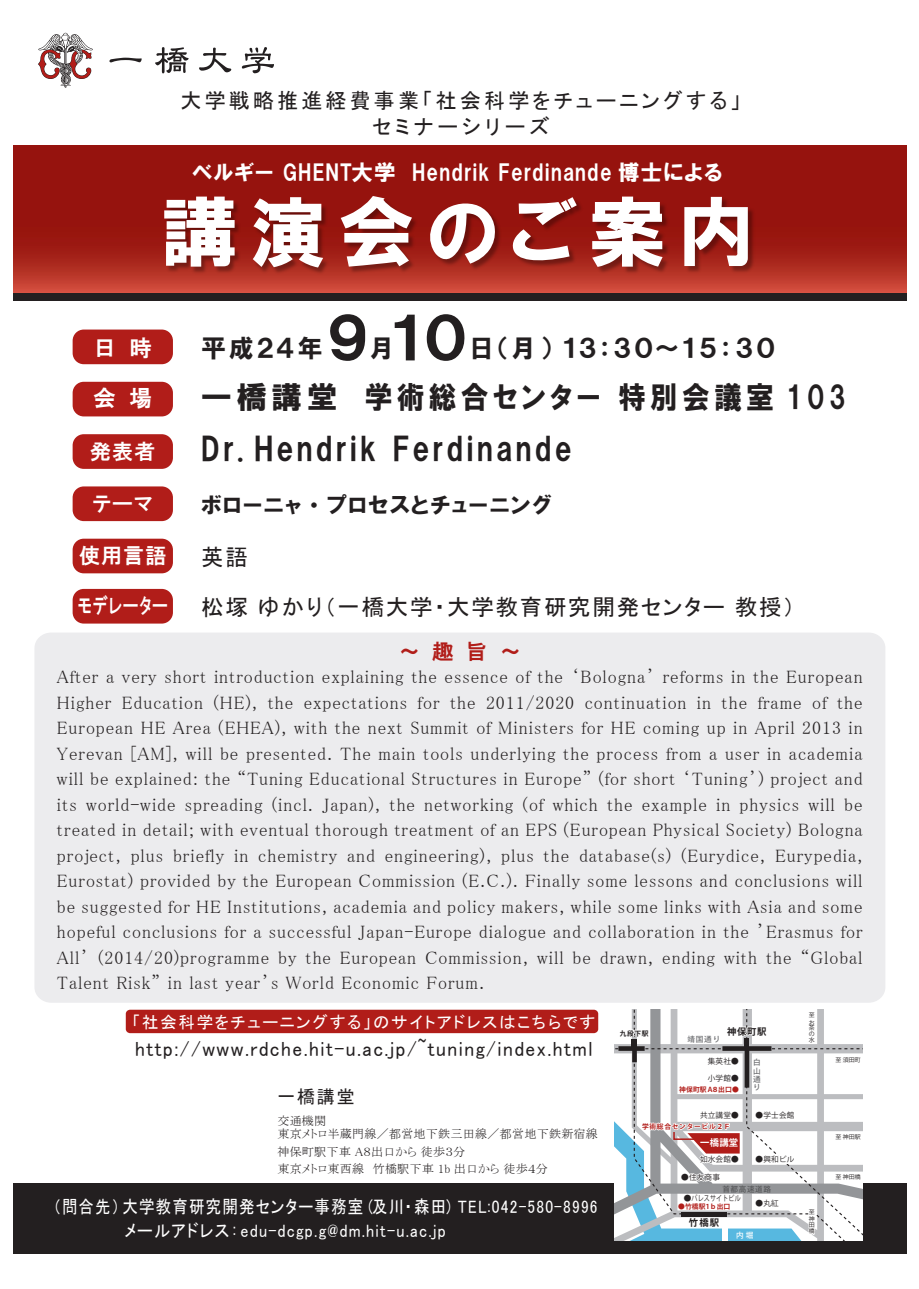
<style>
.page{position:relative;width:919px;height:1289px;background:#fff}
.page>*{position:absolute;margin:0;border:0;box-sizing:border-box;transform-origin:0 0}
.t1{font:76.95px "HGP Soei Kakugothic UB";letter-spacing:.15em;color:#fff}
.t2{font:56.85px "HGP Soei Kakugothic UB";color:#231f20}
.t3{font:31.5px "HGP Soei Kakugothic UB";letter-spacing:.1em;color:#231f20}
.t4{font:30.6px "HGP Soei Kakugothic UB";letter-spacing:.15em;color:#231f20}
.t5{font:25.05px "HGP Soei Kakugothic UB";letter-spacing:.1em;color:#231f20}
.t6{font:22.5px "MS P Gothic";letter-spacing:.075em;color:#231f20}
.t7{font:22.5px "HGP Soei Kakugothic UB";letter-spacing:.075em;color:#231f20}
.t8{font:22.5px "HGP Gothic E";color:#fff}
.t9{font:21.6px "HGP Soei Kakugothic UB";letter-spacing:.05em;color:#fff}
.t10{font:21px/25.5px "MS P Gothic";letter-spacing:.15em;color:#231f20;text-align:center}
.t11{font:21px "HGP Gothic E";letter-spacing:.05em;color:#fff}
.t12{font:21px "HGP Gothic E";letter-spacing:.05em;color:#fff;scale:.75 1}
.t13{font:21px "HGP Gothic E";color:#b11d19}
.t14{font:20.7px "MS P Gothic";letter-spacing:.075em;color:#231f20;scale:.95 1}
.t15{font:18px/25.5px "MS P Mincho";letter-spacing:.05em;color:#231f20;text-align:justify}
.t16{font:18px/23.7px "MS P Gothic";letter-spacing:.075em;color:#fff;scale:.86 1}
.t17{font:18px "MS P Gothic";color:#231f20}
.t18{font:16.5px "MS P Gothic";letter-spacing:.1em;color:#fff}
.t19{font:12px/13.5px "MS P Mincho";letter-spacing:.025em;color:#231f20}
.t20{font:700 9.3px "Koz Go Pro";letter-spacing:.08em;color:#231f20}
.t21{font:700 9.3px "Koz Go Pro";color:#fff}
.t22{font:7.65px "Koz Go Pro";letter-spacing:.025em;color:#231f20}
.t23{font:500 7.65px/8.4px "Koz Go Pro";color:#6c6d70;text-align:justify}
.t24{font:500 7.65px "Koz Go Pro";letter-spacing:.08em;color:#57585a}
.t25{font:500 7.65px "Koz Go Pro";color:#fff}
.t26{font:700 6.75px "Koz Go Pro";letter-spacing:.025em;color:#b11d19}
.t27{font:700 6.75px "Koz Go Pro";letter-spacing:.1em;color:#b11d19}
.t28{font:700 6.75px "Koz Go Pro";color:#231f20}
.t29{font:5.85px/5.8px "Koz Go Pro";letter-spacing:.025em;color:#231f20}
</style>
<div class="page">
<div style="left:13px;top:1182px;width:893px;height:71px;background:#231f20"></div>
<div style="left:126px;top:1009px;width:472px;height:24px;background:#b11d19;border-radius:4px"></div>
<svg style="left:13px;top:145px;width:893px;height:148px;background:#a11e16"></svg>
<img style="left:161px;top:193px;width:613px;height:85px">
<div style="left:34px;top:632px;width:851px;height:370px;background:#ececee;border-radius:16px"></div>
<div style="left:73px;top:329px;width:100px;height:35px;background:#b11d19;border-radius:11px"></div>
<div style="left:73px;top:382px;width:100px;height:34px;background:#b11d19;border-radius:11px"></div>
<div style="left:73px;top:434px;width:100px;height:35px;background:#b11d19;border-radius:11px"></div>
<div style="left:73px;top:486px;width:100px;height:35px;background:#b11d19;border-radius:11px"></div>
<div style="left:73px;top:538px;width:100px;height:35px;background:#b11d19;border-radius:11px"></div>
<div style="left:73px;top:589px;width:100px;height:34px;background:#b11d19;border-radius:11px"></div>
<svg style="left:38px;top:32px;width:55px;height:56px"></svg>
<svg style="left:109px;top:57px;width:33px;height:6px"></svg>
<svg style="left:155px;top:47px;width:34px;height:27px"></svg>
<svg style="left:199px;top:47px;width:33px;height:26px"></svg>
<svg style="left:241px;top:47px;width:33px;height:27px"></svg>
<div style="left:13px;top:293px;width:893px;height:7px;background:#231f20"></div>
<svg style="left:614px;top:1009px;width:248px;height:231px"></svg>
<div style="left:730px;top:1155px;width:9px;height:8px;border:2px solid #fff;border-radius:50%"></div>
<p class="t10" style="left:180px;top:88px;width:562px">大学戦略推進経費事業「社会科学をチューニングする」セミナーシリーズ</p>
<p class="t9" style="left:192px;top:161px;width:531px">ベルギー GHENT大学　Hendrik Ferdinande 博士による</p>
<h1 class="t1" style="left:161px;top:193px;width:594px">講演会のご案内</h1>
<p class="t8" style="left:93px;top:336px;width:60px">日 時</p>
<h3 class="t5" style="left:201px;top:335px;width:123px">平成２４年</h3>
<h2 class="t2" style="left:326px;top:309px;width:142px">９１０</h2>
<h3 class="t5" style="left:369px;top:335px;width:26px">月</h3>
<h3 class="t5" style="left:469px;top:335px;width:307px">日（月）１３：３０～１５：３０</h3>
<p class="t8" style="left:93px;top:387px;width:60px">会 場</p>
<h3 class="t4" style="left:201px;top:381px;width:646px">一橋講堂　学術総合センター 特別会議室 103</h3>
<p class="t11" style="left:90px;top:440px;width:67px">発表者</p>
<h3 class="t3" style="left:201px;top:433px;width:372px">Dr. Hendrik Ferdinande</h3>
<p class="t11" style="left:93px;top:493px;width:62px">テーマ</p>
<p class="t7" style="left:201px;top:493px;width:352px">ボローニャ・プロセスとチューニング</p>
<p class="t11" style="left:79px;top:545px;width:89px">使用言語</p>
<p class="t6" style="left:201px;top:545px;width:48px">英語</p>
<p class="t12" style="left:78px;top:595px;width:121px">モデレーター</p>
<p class="t6" style="left:201px;top:595px;width:595px">松塚 ゆかり（一橋大学・大学教育研究開発センター 教授）</p>
<p class="t13" style="left:399px;top:641px;width:123px">～趣旨～</p>
<p class="t15" style="left:57px;top:664px;width:807px">After a very short introduction explaining the essence of the ‘Bologna’ reforms in the European Higher Education (HE), the expectations for the 2011/2020 continuation in the frame of the European HE Area (EHEA), with the next Summit of Ministers for HE coming up in April 2013 in Yerevan [AM], will be presented. The main tools underlying the process from a user in academia will be explained: the “Tuning Educational Structures in Europe” (for short ‘Tuning’) project and its world-wide spreading (incl. Japan), the networking (of which the example in physics will be treated in detail; with eventual thorough treatment of an EPS (European Physical Society) Bologna project, plus briefly in chemistry and engineering), plus the database(s) (Eurydice, Eurypedia, Eurostat) provided by the European Commission (E.C.). Finally some lessons and conclusions will be suggested for HE Institutions, academia and policy makers, while some links with Asia and some hopeful conclusions for a successful Japan-Europe dialogue and collaboration in the ’Erasmus for All’ (2014/20)programme by the European Commission, will be drawn, ending with the “Global Talent Risk” in last year’s World Economic Forum.</p>
<p class="t18" style="left:132px;top:1013px;width:464px">「社会科学をチューニングする」のサイトアドレスはこちらです</p>
<p class="t14" style="left:135px;top:1037px;width:483px">http://www.rdche.hit-u.ac.jp/~tuning/index.html</p>
<p class="t17" style="left:277px;top:1087px;width:79px">一橋講堂</p>
<p class="t28" style="left:620px;top:1028px;width:30px">九段下駅</p>
<p class="t23" style="left:687px;top:1035px;width:34px">靖国通り</p>
<p class="t20" style="left:727px;top:1025px;width:41px">神保町駅</p>
<p class="t22" style="left:707px;top:1056px;width:32px">集英社●</p>
<p class="t22" style="left:707px;top:1073px;width:32px">小学館●</p>
<p class="t26" style="left:679px;top:1085px;width:61px">神保町駅Ａ８出口●</p>
<p class="t23" style="left:753px;top:1058px;width:9px">白山通り</p>
<p class="t29" style="left:808px;top:1011px;width:7px;line-height:7.1px">至お</p>
<p class="t29" style="left:808px;top:1025px;width:7px;text-align:justify">茶の水</p>
<p class="t29" style="left:835px;top:1056px;width:27px">至須田町</p>
<p class="t19" style="left:277px;top:1113px;width:322px">交通機関<br>東京メトロ半蔵門線／都営地下鉄三田線／都営地下鉄新宿線</p>
<p class="t19" style="left:277px;top:1143px;width:272px;line-height:16.5px">神保町駅下車 A８出口から 徒歩３分<br>東京メトロ東西線　竹橋駅下車 1b 出口から 徒歩４分</p>
<p class="t22" style="left:700px;top:1110px;width:40px">共立講堂●</p>
<p class="t27" style="left:642px;top:1122px;width:90px">学術総合センタービル２Ｆ</p>
<p class="t21" style="left:700px;top:1136px;width:39px">一橋講堂</p>
<p class="t22" style="left:700px;top:1154px;width:40px">如水会館●</p>
<p class="t22" style="left:681px;top:1172px;width:40px">●住友商事</p>
<p class="t22" style="left:755px;top:1110px;width:40px">●学士会館</p>
<p class="t22" style="left:755px;top:1154px;width:40px">●興和ビル</p>
<p class="t29" style="left:835px;top:1133px;width:27px">至神田駅</p>
<p class="t29" style="left:835px;top:1173px;width:27px">至神田橋</p>
<p class="t24" style="left:722px;top:1183px;width:50px">首都高速道路</p>
<p class="t16" style="left:124px;top:1194px;width:551px;text-indent:-69px">(問合先) 大学教育研究開発センター事務室 (及川・森田) TEL:042-580-8996メールアドレス：edu-dcgp.g@dm.hit-u.ac.jp</p>
<p class="t22" style="left:683px;top:1193px;width:58px">●パレスサイトビル</p>
<p class="t26" style="left:678px;top:1202px;width:54px">●竹橋駅1ｂ出口</p>
<p class="t20" style="left:688px;top:1216px;width:32px">竹橋駅</p>
<p class="t22" style="left:755px;top:1197px;width:25px">●丸紅</p>
<p class="t25" style="left:736px;top:1230px;width:19px">内堀</p>
<p class="t29" style="left:808px;top:1208px;width:7px;line-height:7.2px">至神</p>
<p class="t29" style="left:808px;top:1222px;width:7px">田橋</p>
</div>
